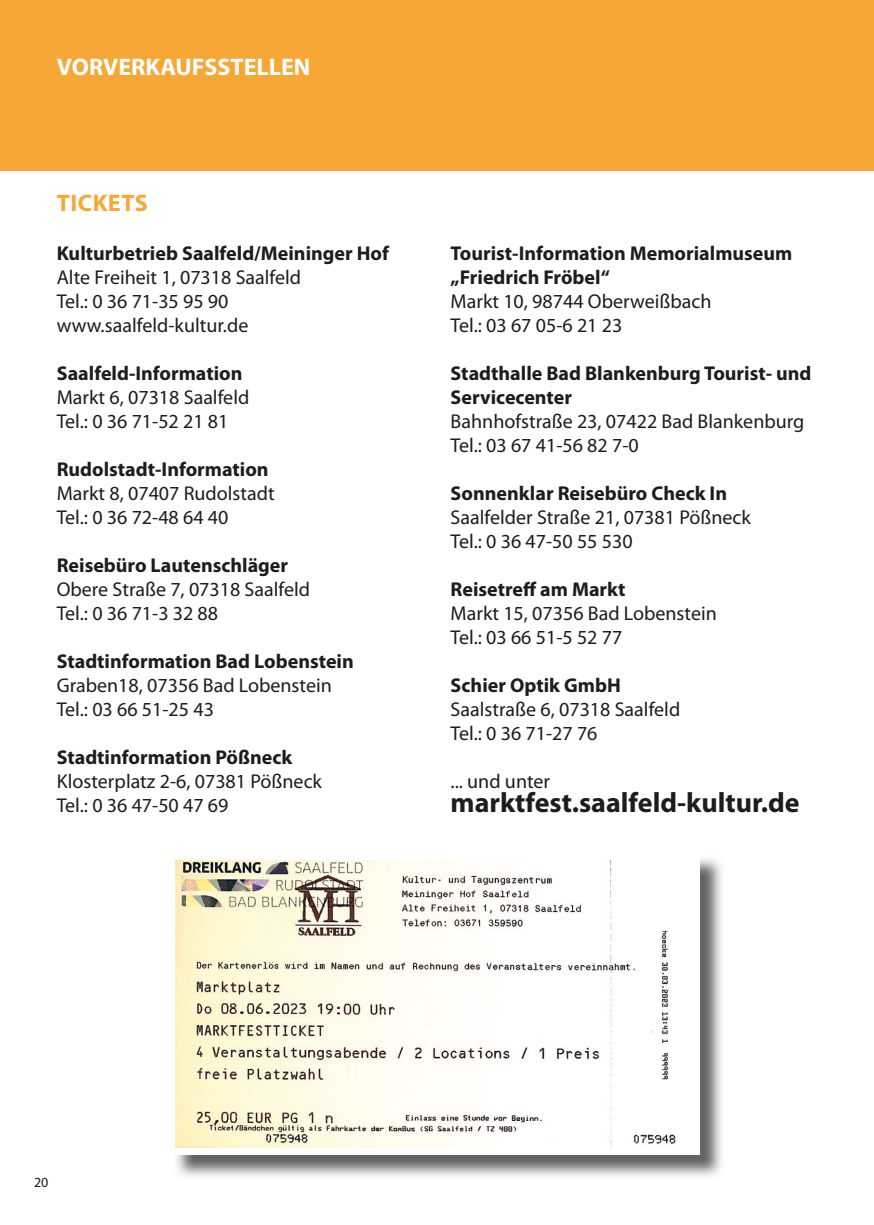
<style>
.page{position:relative;width:874px;height:1225px;background:#fff}
.page>*{position:absolute;margin:0;border:0;box-sizing:border-box;transform-origin:0 0}
.t1{font:700 28px "Myriad Pro";color:#1d1d1b}
.t2{font:700 24px "Myriad Pro";color:#fff}
.t3{font:700 24px "Myriad Pro";letter-spacing:.02em;color:#f7a736}
.t4{font:20px/24px "Myriad Pro";color:#1d1d1b}
.t5{font:700 20px/24px "Myriad Pro";color:#1d1d1b}
.t6{font:14px "Myriad Pro";color:#1d1d1b}
</style>
<div class="page">
<div style="left:0;top:0;width:873px;height:170px;background:#f7a736"></div>
<img style="left:176px;top:858px;width:546px;height:319px">
<div style="left:170px;top:852px;width:529px;height:303px;background:#fff"></div>
<img style="left:176px;top:860px;width:500px;height:287px">
<p class="t2" style="left:57px;top:51px;width:255px">VORVERKAUFSSTELLEN</p>
<p class="t3" style="left:57px;top:187px;width:92px">TICKETS</p>
<p class="t5" style="left:57px;top:241px;width:333px">Kulturbetrieb Saalfeld/Meininger Hof</p>
<p class="t4" style="left:57px;top:265px;width:246px">Alte Freiheit 1, 07318 Saalfeld<br>Tel.: 0 36 71-35 95 90 www.saalfeld-kultur.de</p>
<p class="t5" style="left:57px;top:361px;width:187px">Saalfeld-Information</p>
<p class="t4" style="left:57px;top:385px;width:194px">Markt 6, 07318 Saalfeld<br>Tel.: 0 36 71-52 21 81</p>
<p class="t5" style="left:57px;top:457px;width:213px">Rudolstadt-Information</p>
<p class="t4" style="left:57px;top:481px;width:219px">Markt 8, 07407 Rudolstadt<br>Tel.: 0 36 72-48 64 40</p>
<p class="t5" style="left:57px;top:553px;width:233px">Reisebüro Lautenschläger</p>
<p class="t4" style="left:57px;top:577px;width:255px">Obere Straße 7, 07318 Saalfeld<br>Tel.: 0 36 71-3 32 88</p>
<p class="t5" style="left:57px;top:649px;width:298px">Stadtinformation Bad Lobenstein</p>
<p class="t4" style="left:57px;top:673px;width:276px">Graben18, 07356 Bad Lobenstein<br>Tel.: 03 66 51-25 43</p>
<p class="t5" style="left:57px;top:745px;width:237px">Stadtinformation Pößneck</p>
<p class="t4" style="left:57px;top:769px;width:266px">Klosterplatz 2-6, 07381 Pößneck<br>Tel.: 0 36 47-50 47 69</p>
<p class="t5" style="left:450px;top:241px;width:343px">Tourist-Information Memorialmuseum „Friedrich Fröbel“</p>
<p class="t4" style="left:450px;top:289px;width:262px">Markt 10, 98744 Oberweißbach<br>Tel.: 03 67 05-6 21 23</p>
<p class="t5" style="left:450px;top:361px;width:362px">Stadthalle Bad Blankenburg Tourist- und<br>Servicecenter</p>
<p class="t4" style="left:450px;top:409px;width:355px">Bahnhofstraße 23, 07422 Bad Blankenburg<br>Tel.: 03 67 41-56 82 7-0</p>
<p class="t5" style="left:450px;top:481px;width:278px">Sonnenklar Reisebüro Check In</p>
<p class="t4" style="left:450px;top:505px;width:302px">Saalfelder Straße 21, 07381 Pößneck<br>Tel.: 0 36 47-50 55 530</p>
<p class="t5" style="left:450px;top:577px;width:176px">Reisetreff am Markt</p>
<p class="t4" style="left:450px;top:601px;width:267px">Markt 15, 07356 Bad Lobenstein<br>Tel.: 03 66 51-5 52 77</p>
<p class="t5" style="left:450px;top:673px;width:172px">Schier Optik GmbH</p>
<p class="t4" style="left:450px;top:697px;width:231px">Saalstraße 6, 07318 Saalfeld<br>Tel.: 0 36 71-27 76</p>
<p class="t4" style="left:450px;top:769px;width:101px">... und unter</p>
<h1 class="t1" style="left:450px;top:785px;width:350px">marktfest.saalfeld-kultur.de</h1>
<p class="t6" style="left:34px;top:1173px;width:16px">20</p>
</div>
